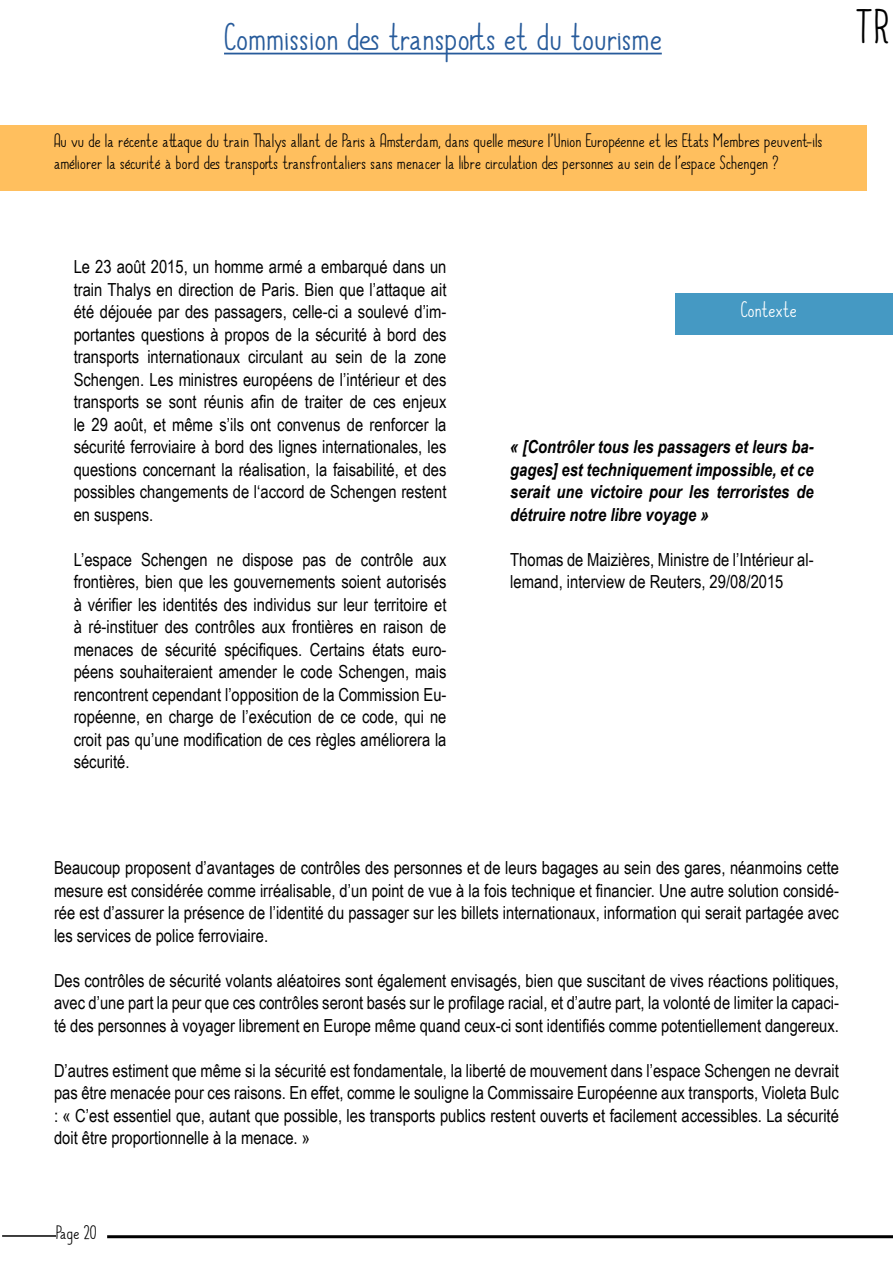
<style>
.page{position:relative;width:893px;height:1263px;background:#fff}
.page>*{position:absolute;margin:0;border:0;box-sizing:border-box;transform-origin:0 0}
.t1{font:45px "Always Together";color:#000}
.t2{font:36px "Always Together";letter-spacing:.03em;color:#275b9b}
.t3{font:21px "Always Together";color:#fff}
.t4{font:18px/22.5px "Arial Narrow";color:#000;text-align:justify}
.t5{font:18px/21.6px "Always Together";letter-spacing:.025em;color:#000}
.t6{font:italic 700 18px/22.5px "Arial Narrow";color:#000;text-align:justify}
</style>
<div class="page">
<div style="left:675px;top:293px;width:218px;height:42px;background:#4599c3"></div>
<hr style="left:224px;top:53px;width:438px;height:1px;background:#275b9b">
<hr style="left:107px;top:1235px;width:786px;height:3px;background:#000">
<hr style="left:2px;top:1235px;width:54px;height:2px;background:#000">
<div style="left:0;top:125px;width:867px;height:66px;background:#ffbf5e"></div>
<h2 class="t2" style="left:224px;top:9px;width:439px">Commission des transports et du tourisme</h2>
<p class="t5" style="left:54px;top:130px;width:770px">Au vu de la récente attaque du train Thalys allant de Paris à Amsterdam, dans quelle mesure l’Union Européenne et les Etats Membres peuvent-ils améliorer la sécurité à bord des transports transfrontaliers sans menacer la libre circulation des personnes au sein de l’espace Schengen ?</p>
<p class="t4" style="left:74px;top:255px;width:374px">Le 23 août 2015, un homme armé a embarqué dans un train Thalys en direction de Paris. Bien que l’attaque ait été déjouée par des passagers, celle-ci a soulevé d’im&shy;portantes questions à propos de la sécurité à bord des transports internationaux circulant au sein de la zone Schengen. Les ministres européens de l’intérieur et des transports se sont réunis afin de traiter de ces enjeux le 29 août, et même s’ils ont convenus de renforcer la sécurité ferroviaire à bord des lignes internationales, les questions concernant la réalisation, la faisabilité, et des possibles changements de l‘accord de Schengen restent en suspens.</p>
<p class="t4" style="left:74px;top:547px;width:374px">L’espace Schengen ne dispose pas de contrôle aux frontières, bien que les gouvernements soient autorisés à vérifier les identités des individus sur leur territoire et à ré-instituer des contrôles aux frontières en raison de menaces de sécurité spécifiques. Certains états euro&shy;péens souhaiteraient amender le code Schengen, mais rencontrent cependant l’opposition de la Commission Eu&shy;ropéenne, en charge de l’exécution de ce code, qui ne croit pas qu’une modification de ces règles améliorera la sécurité.</p>
<p class="t3" style="left:741px;top:293px;width:57px">Contexte</p>
<p class="t6" style="left:510px;top:435px;width:305px">« [Contrôler tous les passagers et leurs ba&shy;gages] est techniquement impossible, et ce serait une victoire pour les terroristes de détruire notre libre voyage »</p>
<p class="t4" style="left:510px;top:547px;width:305px">Thomas de Maizières, Ministre de l’Intérieur al&shy;lemand, interview de Reuters, 29/08/2015</p>
<h1 class="t1" style="left:855px;top:-9px;width:35px">TR</h1>
<p class="t4" style="left:54px;top:856px;width:786px">Beaucoup proposent d’avantages de contrôles des personnes et de leurs bagages au sein des gares, néanmoins cette mesure est considérée comme irréalisable, d’un point de vue à la fois technique et financier. Une autre solution considé&shy;rée est d’assurer la présence de l’identité du passager sur les billets internationaux, information qui serait partagée avec les services de police ferroviaire.</p>
<p class="t4" style="left:54px;top:968px;width:786px">Des contrôles de sécurité volants aléatoires sont également envisagés, bien que suscitant de vives réactions politiques, avec d’une part la peur que ces contrôles seront basés sur le profilage racial, et d’autre part, la volonté de limiter la capaci&shy;té des personnes à voyager librement en Europe même quand ceux-ci sont identifiés comme potentiellement dangereux.</p>
<p class="t4" style="left:54px;top:1058px;width:786px">D’autres estiment que même si la sécurité est fondamentale, la liberté de mouvement dans l’espace Schengen ne devrait pas être menacée pour ces raisons. En effet, comme le souligne la Commissaire Européenne aux transports, Violeta Bulc : « C’est essentiel que, autant que possible, les transports publics restent ouverts et facilement accessibles. La sécurité doit être proportionnelle à la menace. »</p>
<p class="t5" style="left:56px;top:1221px;width:42px">Page 20</p>
</div>
